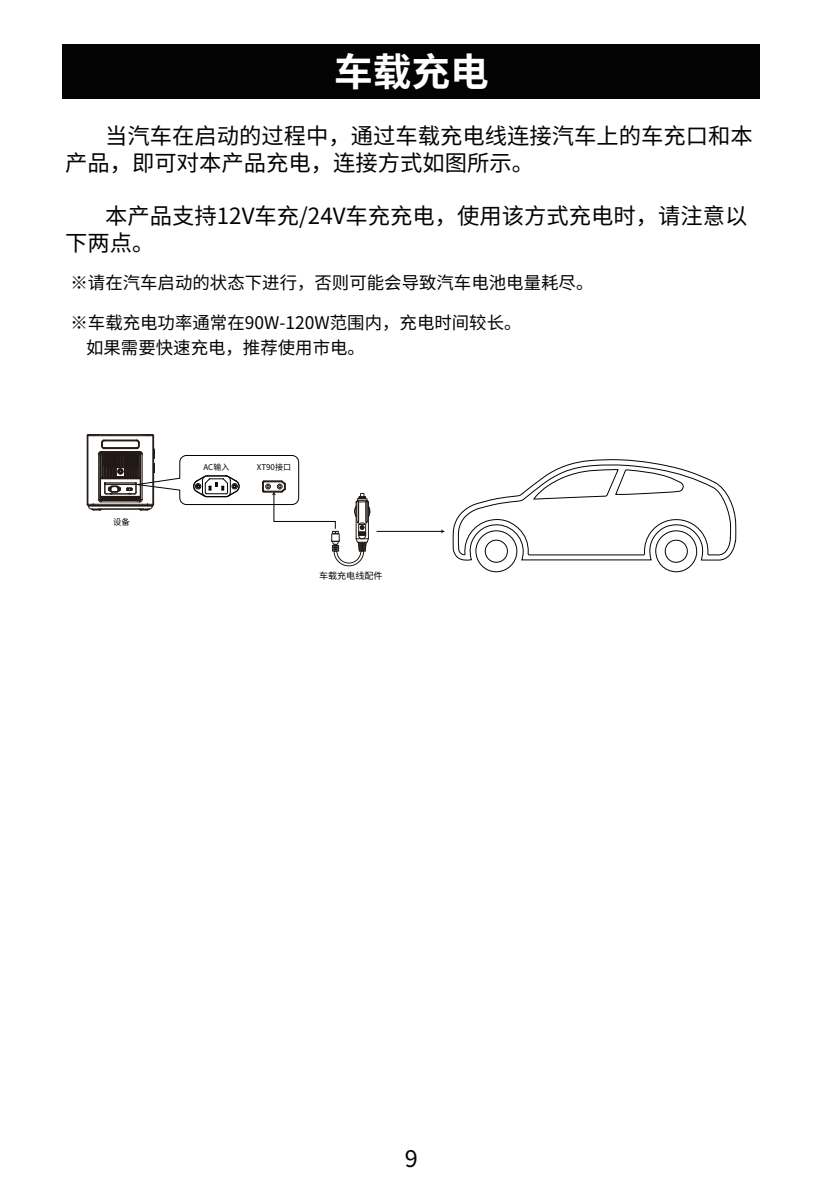
<style>
.page{position:relative;width:823px;height:1191px;background:#fff}
.page>*{position:absolute;margin:0;border:0;box-sizing:border-box;transform-origin:0 0}
.t1{font:700 38.6px "Source Han Sans CN";color:#fff}
.t2{font:22.4px/26.8px "Source Han Sans CN";color:#030303}
.t3{font:17.4px/25px "Source Han Sans CN";color:#030303}
.t4{font:9px "Source Han Sans CN";color:#030303}
.t5{font:8.4px "Source Han Sans CN";color:#030303}
.t6{font:8px "Source Han Sans CN";color:#030303}
</style>
<div class="page">
<div style="left:63px;top:44px;width:696px;height:55px;background:#030303"></div>
<svg style="left:452px;top:459px;width:284px;height:114px"></svg>
<hr style="left:376px;top:531px;width:66px;height:1px;background:#030303">
<svg style="left:86px;top:434px;width:285px;height:132px"></svg>
<h1 class="t1" style="left:334px;top:51px;width:156px">车载充电</h1>
<p class="t2" style="left:65px;top:123px;width:688px;text-indent:40px">当汽车在启动的过程中，通过车载充电线连接汽车上的车充口和本产品，即可对本产品充电，连接方式如图所示。</p>
<p class="t2" style="left:65px;top:203px;width:683px;text-indent:40px">本产品支持12V车充/24V车充充电，使用该方式充电时，请注意以下两点。</p>
<p class="t3" style="left:70px;top:270px;width:524px">※请在汽车启动的状态下进行，否则可能会导致汽车电池电量耗尽。</p>
<p class="t3" style="left:86px;top:310px;width:437px;text-indent:-16px">※车载充电功率通常在90W-120W范围内，充电时间较长。如果需要快速充电，推荐使用市电。</p>
<p class="t5" style="left:113px;top:517px;width:18px">设备</p>
<p class="t6" style="left:203px;top:462px;width:27px">AC输入</p>
<p class="t6" style="left:256px;top:462px;width:36px">XT90接口</p>
<p class="t4" style="left:319px;top:571px;width:65px">车载充电线配件</p>
</div>
